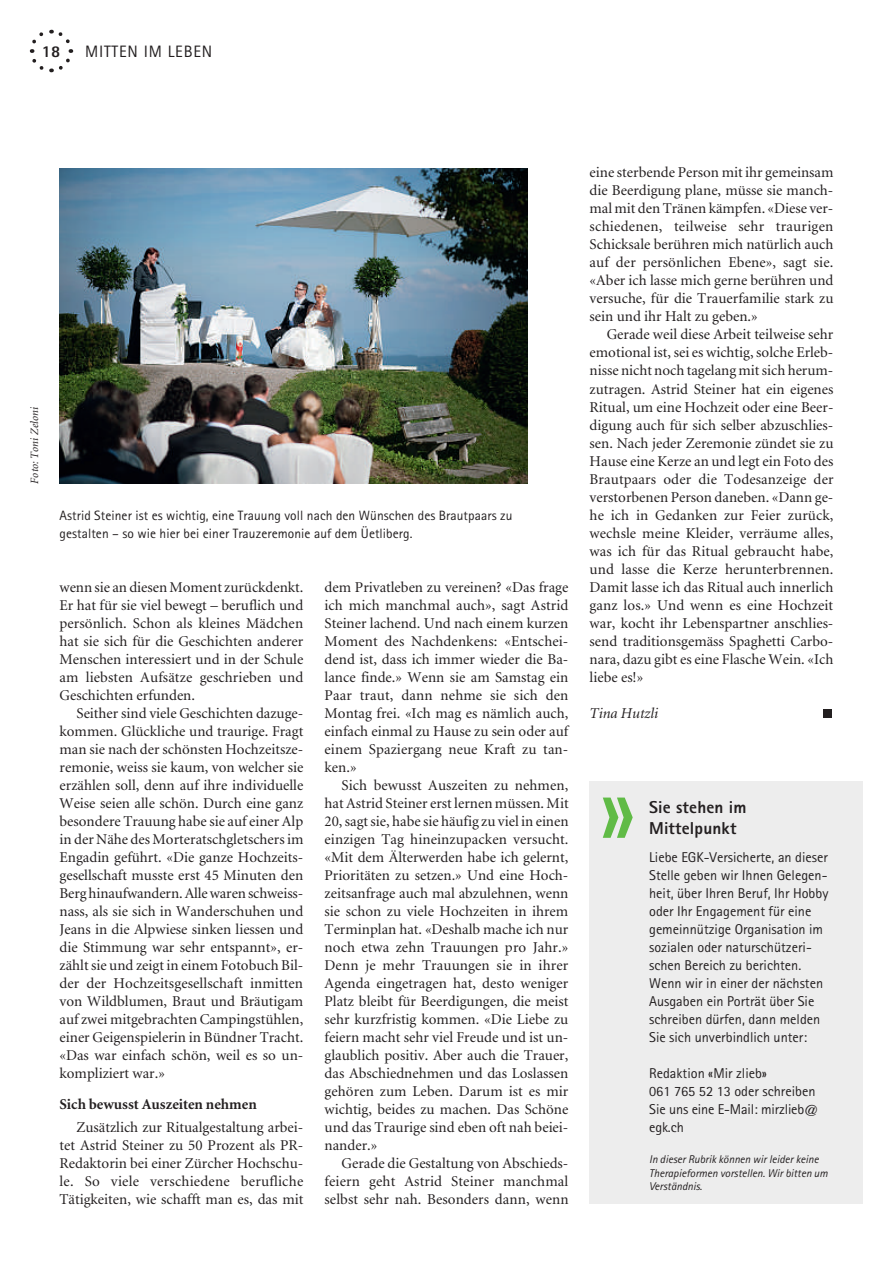
<style>
.page{position:relative;width:893px;height:1263px;background:#fff}
.page>*{position:absolute;margin:0;border:0;box-sizing:border-box;transform-origin:0 0}
.t1{font:108px "Rotis Sans Serif";color:#60bb46}
.t2{font:800 17.25px/21px "Rotis Sans Serif";letter-spacing:.01em;color:#231f20}
.t3{font:16.5px "Rotis Sans Serif";letter-spacing:.05em;color:#231f20}
.t4{font:800 16.5px "Rotis Sans Serif";color:#231f20}
.t5{font:15px/18px "Minion";color:#231f20;text-align:justify}
.t6{font:700 15px "Minion";color:#231f20}
.t7{font:italic 15px "Minion";color:#231f20}
.t8{font:14.25px/18px "Rotis Sans Serif";color:#231f20}
.t9{font:13.5px/18px "Rotis Sans Serif";letter-spacing:.005em;color:#231f20}
.t10{font:italic 11.25px/13.5px "Rotis Sans Serif";color:#231f20}
.t11{font:italic 11.25px "Minion";letter-spacing:.005em;color:#231f20}
</style>
<div class="page">
<svg style="left:29px;top:29px;width:45px;height:44px"></svg>
<div style="left:590px;top:781px;width:273px;height:422px;background:#ededed"></div>
<div style="left:824px;top:709px;width:8px;height:9px;background:#231f20"></div>
<img style="left:60px;top:168px;width:467px;height:315px">
<p class="t4" style="left:42px;top:42px;width:20px">18</p>
<p class="t3" style="left:85px;top:42px;width:129px">MITTEN IM LEBEN</p>
<p class="t11" style="left:28px;top:483px;width:78px;rotate:-90deg">Foto: Toni Zeloni</p>
<p class="t9" style="left:60px;top:506px;width:454px">Astrid Steiner ist es wichtig, eine Trauung voll nach den Wünschen des Brautpaars zu gestalten – so wie hier bei einer Trauzeremonie auf dem Üetliberg.</p>
<p class="t5" style="left:60px;top:579px;width:245px">wenn sie an diesen Moment zurückdenkt.<br>Er hat für sie viel bewegt – beruflich und persönlich. Schon als kleines Mädchen hat sie sich für die Geschichten anderer Menschen interessiert und in der Schule am liebsten Aufsätze geschrieben und Geschichten erfunden.</p>
<p class="t5" style="left:60px;top:705px;width:245px;text-indent:17px">Seither sind viele Geschichten dazuge&shy;kommen. Glückliche und traurige. Fragt man sie nach der schönsten Hochzeitsze&shy;remonie, weiss sie kaum, von welcher sie erzählen soll, denn auf ihre individuelle Weise seien alle schön. Durch eine ganz besondere Trauung habe sie auf einer Alp in der Nähe des Morteratschgletschers im Engadin geführt. «Die ganze Hochzeits&shy;gesellschaft musste erst 45 Minuten den Berghinaufwandern.Allewarenschweiss&shy;nass, als sie sich in Wanderschuhen und Jeans in die Alpwiese sinken liessen und die Stimmung war sehr entspannt», er&shy;zählt sie und zeigt in einem Fotobuch Bil&shy;der der Hochzeitsgesellschaft inmitten von Wildblumen, Braut und Bräutigam auf zwei mitgebrachten Campingstühlen, einer Geigenspielerin in Bündner Tracht. «Das war einfach schön, weil es so un&shy;kompliziert war.»</p>
<p class="t6" style="left:60px;top:1099px;width:199px">Sich bewusst Auszeiten nehmen</p>
<p class="t5" style="left:60px;top:1119px;width:245px;text-indent:17px">Zusätzlich zur Ritualgestaltung arbei&shy;tet Astrid Steiner zu 50 Prozent als PR-Redaktorin bei einer Zürcher Hochschu&shy;le. So viele verschiedene berufliche Tätigkeiten, wie schafft man es, das mit</p>
<p class="t5" style="left:325px;top:579px;width:245px">dem Privatleben zu vereinen? «Das frage ich mich manchmal auch», sagt Astrid Steiner lachend. Und nach einem kurzen Moment des Nachdenkens: «Entschei&shy;dend ist, dass ich immer wieder die Ba&shy;lance finde.» Wenn sie am Samstag ein Paar traut, dann nehme sie sich den Montag frei. «Ich mag es nämlich auch, einfach einmal zu Hause zu sein oder auf einem Spaziergang neue Kraft zu tan&shy;ken.»</p>
<p class="t5" style="left:325px;top:777px;width:246px;text-indent:17px">Sich bewusst Auszeiten zu nehmen, hat Astrid Steiner erst lernen müssen. Mit 20, sagt sie, habe sie häufig zu viel in einen einzigen Tag hineinzupacken versucht. «Mit dem Älterwerden habe ich gelernt, Prioritäten zu setzen.» Und eine Hoch&shy;zeitsanfrage auch mal abzulehnen, wenn sie schon zu viele Hochzeiten in ihrem Terminplan hat. «Deshalb mache ich nur noch etwa zehn Trauungen pro Jahr.» Denn je mehr Trauungen sie in ihrer Agenda eingetragen hat, desto weniger Platz bleibt für Beerdigungen, die meist sehr kurzfristig kommen. «Die Liebe zu feiern macht sehr viel Freude und ist un&shy;glaublich positiv. Aber auch die Trauer, das Abschiednehmen und das Loslassen gehören zum Leben. Darum ist es mir wichtig, beides zu machen. Das Schöne und das Traurige sind eben oft nah beiei&shy;nander.»</p>
<p class="t5" style="left:325px;top:1155px;width:245px;text-indent:17px">Gerade die Gestaltung von Abschieds&shy;feiern geht Astrid Steiner manchmal selbst sehr nah. Besonders dann, wenn</p>
<p class="t5" style="left:590px;top:165px;width:245px">eine sterbende Person mit ihr gemeinsam die Beerdigung plane, müsse sie manch&shy;mal mit den Tränen kämpfen. «Diese ver&shy;schiedenen, teilweise sehr traurigen Schicksale berühren mich natürlich auch auf der persönlichen Ebene», sagt sie. «Aber ich lasse mich gerne berühren und versuche, für die Trauerfamilie stark zu sein und ihr Halt zu geben.»</p>
<p class="t5" style="left:590px;top:327px;width:245px;text-indent:17px">Gerade weil diese Arbeit teilweise sehr emotional ist, sei es wichtig, solche Erleb&shy;nisse nicht noch tagelang mit sich herum&shy;zutragen. Astrid Steiner hat ein eigenes Ritual, um eine Hochzeit oder eine Beer&shy;digung auch für sich selber abzuschlies&shy;sen. Nach jeder Zeremonie zündet sie zu Hause eine Kerze an und legt ein Foto des Brautpaars oder die Todesanzeige der verstorbenen Person daneben. «Dann ge&shy;he ich in Gedanken zur Feier zurück, wechsle meine Kleider, verräume alles, was ich für das Ritual gebraucht habe, und lasse die Kerze herunterbrennen.<br>Damit lasse ich das Ritual auch innerlich ganz los.» Und wenn es eine Hochzeit war, kocht ihr Lebenspartner anschlies&shy;send traditionsgemäss Spaghetti Carbo&shy;nara, dazu gibt es eine Flasche Wein. «Ich liebe es!»</p>
<p class="t7" style="left:590px;top:703px;width:70px">Tina Hutzli</p>
<h1 class="t1" style="left:598px;top:744px;width:40px">»</h1>
<p class="t2" style="left:649px;top:796px;width:99px">Sie stehen im<br>Mittelpunkt</p>
<p class="t8" style="left:649px;top:848px;width:181px">Liebe EGK-Versicherte, an dieser<br>Stelle geben wir Ihnen Gelegen&shy;heit, über Ihren Beruf, Ihr Hobby oder Ihr Engagement für eine gemeinnützige Organisation im sozialen oder naturschützeri&shy;schen Bereich zu berichten.<br>Wenn wir in einer der nächsten<br>Ausgaben ein Porträt über Sie schreiben dürfen, dann melden<br>Sie sich unverbindlich unter:</p>
<p class="t8" style="left:649px;top:1064px;width:171px">Redaktion «Mir zlieb»<br>061 765 52 13 oder schreiben<br>Sie uns eine E-Mail: mirzlieb@ egk.ch</p>
<p class="t10" style="left:649px;top:1153px;width:180px">In dieser Rubrik können wir leider keine<br>Therapieformen vorstellen. Wir bitten um<br>Verständnis.</p>
</div>
